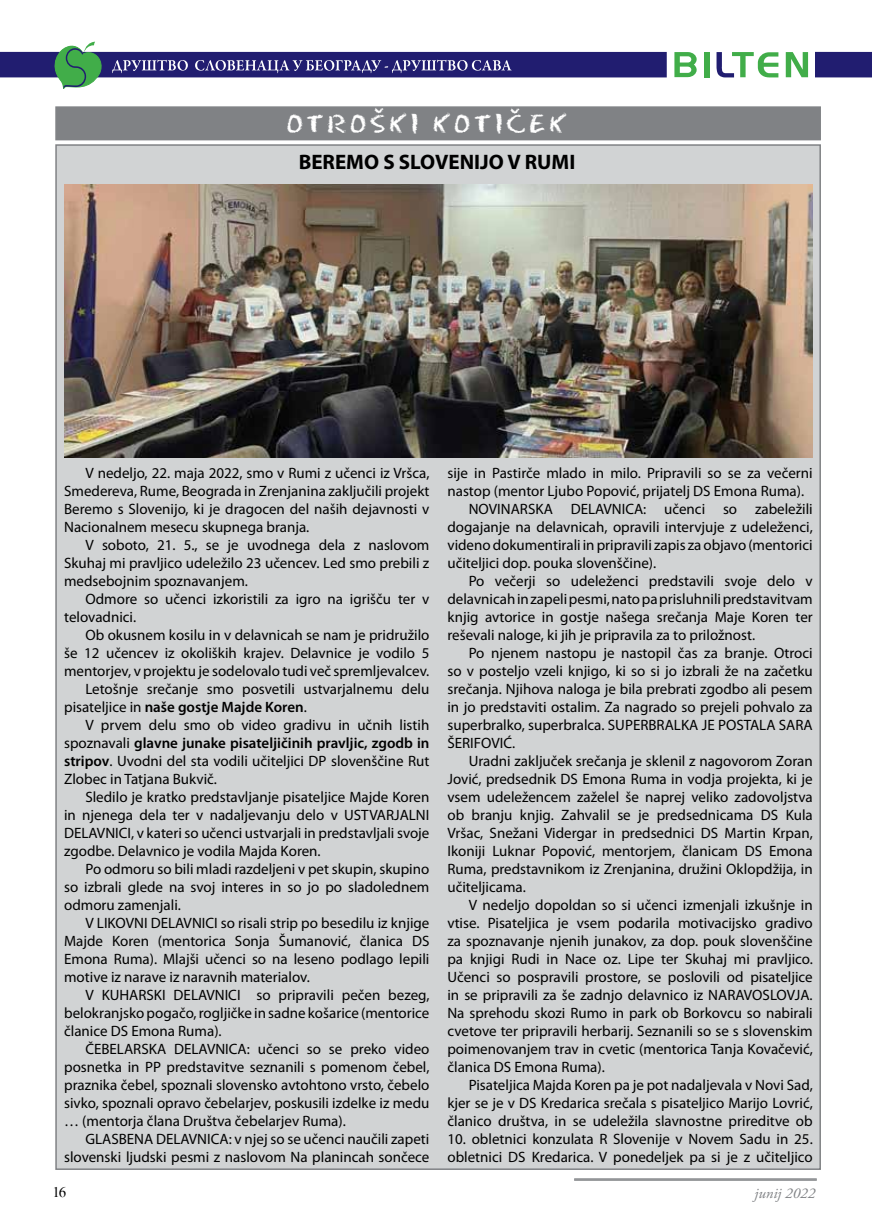
<style>
.page{position:relative;width:872px;height:1221px;background:#fff}
.page>*{position:absolute;margin:0;border:0;box-sizing:border-box;transform-origin:0 0}
.t1{font:27px "Eraser Dust";letter-spacing:.15em;color:#fff}
.t2{font:700 21px "Myriad Pro";letter-spacing:-.005em;color:#000}
.t3{font:15px/18px "Myriad Pro";color:#000;text-align:justify}
.t4{font:600 15px "Myriad Pro";color:#000}
.t5{font:italic 15px "Adobe Garamond Pro";color:#808285}
.t6{font:15px "C00 L";color:#000}
.s1{font-weight:400}
.s2{font-weight:600}
</style>
<div class="page">
<div style="left:0;top:52px;width:666px;height:25px;background:#211d70"></div>
<div style="left:704px;top:52px;width:5px;height:25px;background:#41ad49"></div>
<svg style="left:785px;top:52px;width:23px;height:25px"></svg>
<svg style="left:674px;top:52px;width:22px;height:25px"></svg>
<svg style="left:716px;top:52px;width:62px;height:25px"></svg>
<svg style="left:48px;top:42px;width:54px;height:47px"></svg>
<svg style="left:112px;top:60px;width:76px;height:13px"></svg>
<svg style="left:195px;top:60px;width:316px;height:13px"></svg>
<div style="left:815px;top:52px;width:57px;height:25px;background:#211d70"></div>
<hr style="left:574px;top:1178px;width:242px;height:2px;background:#939598">
<div style="left:55px;top:144px;width:766px;height:1025px;background:#d1d3d4;border:2px solid #808285"></div>
<div style="left:55px;top:106px;width:766px;height:34px;background:#808285;border:2px solid #808285"></div>
<img style="left:64px;top:184px;width:748px;height:274px">
<h1 class="t1" style="left:287px;top:105px;width:281px">OTROŠKI KOTIČEK</h1>
<h2 class="t2" style="left:299px;top:148px;width:14px">BEREM</h2>
<h2 class="t2" style="left:364px;top:148px;width:95px">O S SLOVENIJ</h2>
<h2 class="t2" style="left:489px;top:148px;width:50px">O V RUMI</h2>
<p class="t3" style="left:64px;top:463px;width:367px;text-indent:21px">V nedeljo, 22. maja 2022, smo v Rumi z učenci iz Vršca, Smedereva, Rume, Beograda in Zrenjanina zaključili projekt Beremo s Slovenijo, ki je dragocen del naših dejavnosti v Nacionalnem mesecu skupnega branja.</p>
<p class="t3" style="left:64px;top:535px;width:367px;text-indent:21px">V soboto, 21. 5., se je uvodnega dela z naslovom Skuhaj mi pravljico udeležilo 23 učencev. Led smo prebili z medsebojnim spoznavanjem.</p>
<p class="t3" style="left:64px;top:589px;width:367px;text-indent:21px">Odmore so učenci izkoristili za igro na igrišču ter v telovadnici.</p>
<p class="t3" style="left:85px;top:625px;width:345px">Ob okusnem kosilu in v delavnicah se nam je pridružilo</p>
<p class="t3" style="left:64px;top:643px;width:367px">še 12 učencev iz okoliških krajev. Delavnice je vodilo 5</p>
<p class="t3" style="left:64px;top:661px;width:367px">mentorjev, v projektu je sodelovalo tudi več spremljevalcev.</p>
<p class="t3" style="left:85px;top:679px;width:345px">Letošnje srečanje smo posvetili ustvarjalnemu delu</p>
<p class="t4" style="left:64px;top:697px;width:244px"><span class="s1">pisateljice in</span> naše gostje Majde Koren<span class="s1">.</span></p>
<p class="t3" style="left:85px;top:715px;width:345px">V prvem delu smo ob video gradivu in učnih listih</p>
<p class="t4" style="left:64px;top:733px;width:367px"><span class="s1">spoznavali</span> glavne junake pisateljičinih pravljic, zgodb in</p>
<p class="t3" style="left:64px;top:751px;width:367px"><span class="s2">stripov</span>. Uvodni del sta vodili učiteljici DP slovenščine Rut</p>
<p class="t3" style="left:64px;top:769px;width:154px">Zlobec in Tatjana Bukvič.</p>
<p class="t3" style="left:85px;top:787px;width:345px">Sledilo je kratko predstavljanje pisateljice Majde Koren</p>
<p class="t3" style="left:64px;top:805px;width:367px">in njenega dela ter v nadaljevanju delo v USTVARJALNI</p>
<p class="t3" style="left:64px;top:823px;width:367px">DELAVNICI, v kateri so učenci ustvarjali in predstavljali svoje</p>
<p class="t3" style="left:64px;top:841px;width:258px">zgodbe. Delavnico je vodila Majda Koren.</p>
<p class="t3" style="left:85px;top:859px;width:345px">Po odmoru so bili mladi razdeljeni v pet skupin, skupino</p>
<p class="t3" style="left:64px;top:877px;width:367px">so izbrali glede na svoj interes in so jo po sladolednem</p>
<p class="t3" style="left:64px;top:895px;width:118px">odmoru zamenjali.</p>
<p class="t3" style="left:85px;top:913px;width:345px">V LIKOVNI DELAVNICI so risali strip po besedilu iz knjige</p>
<p class="t3" style="left:64px;top:931px;width:367px">Majde Koren (mentorica Sonja Šumanović, članica DS</p>
<p class="t3" style="left:64px;top:949px;width:367px">Emona Ruma). Mlajši učenci so na leseno podlago lepili</p>
<p class="t3" style="left:64px;top:967px;width:247px">motive iz narave iz naravnih materialov.</p>
<p class="t3" style="left:85px;top:985px;width:345px">V KUHARSKI DELAVNICI so pripravili pečen bezeg,</p>
<p class="t3" style="left:64px;top:1003px;width:367px">belokranjsko pogačo, rogljičke in sadne košarice (mentorice</p>
<p class="t3" style="left:64px;top:1021px;width:159px">članice DS Emona Ruma).</p>
<p class="t3" style="left:85px;top:1039px;width:345px">ČEBELARSKA DELAVNICA: učenci so se preko video</p>
<p class="t3" style="left:64px;top:1057px;width:367px">posnetka in PP predstavitve seznanili s pomenom čebel,</p>
<p class="t3" style="left:64px;top:1075px;width:367px">praznika čebel, spoznali slovensko avtohtono vrsto, čebelo</p>
<p class="t3" style="left:64px;top:1093px;width:367px">sivko, spoznali opravo čebelarjev, poskusili izdelke iz medu</p>
<p class="t3" style="left:64px;top:1111px;width:283px">… (mentorja člana Društva čebelarjev Ruma).</p>
<p class="t3" style="left:85px;top:1129px;width:345px">GLASBENA DELAVNICA: v njej so se učenci naučili zapeti</p>
<p class="t3" style="left:64px;top:1147px;width:367px">slovenski ljudski pesmi z naslovom Na planincah sončece</p>
<p class="t3" style="left:447px;top:463px;width:367px">sije in Pastirče mlado in milo. Pripravili so se za večerni</p>
<p class="t3" style="left:447px;top:481px;width:358px">nastop (mentor Ljubo Popović, prijatelj DS Emona Ruma).</p>
<p class="t3" style="left:469px;top:499px;width:345px">NOVINARSKA DELAVNICA: učenci so zabeležili</p>
<p class="t3" style="left:447px;top:517px;width:367px">dogajanje na delavnicah, opravili intervjuje z udeleženci,</p>
<p class="t3" style="left:447px;top:535px;width:367px">videno dokumentirali in pripravili zapis za objavo (mentorici</p>
<p class="t3" style="left:447px;top:553px;width:210px">učiteljici dop. pouka slovenščine).</p>
<p class="t3" style="left:469px;top:571px;width:345px">Po večerji so udeleženci predstavili svoje delo v</p>
<p class="t3" style="left:447px;top:589px;width:367px">delavnicah in zapeli pesmi, nato pa prisluhnili predstavitvam</p>
<p class="t3" style="left:447px;top:607px;width:367px">knjig avtorice in gostje našega srečanja Maje Koren ter</p>
<p class="t3" style="left:447px;top:625px;width:309px">reševali naloge, ki jih je pripravila za to priložnost.</p>
<p class="t3" style="left:469px;top:643px;width:345px">Po njenem nastopu je nastopil čas za branje. Otroci</p>
<p class="t3" style="left:447px;top:661px;width:367px">so v posteljo vzeli knjigo, ki so si jo izbrali že na začetku</p>
<p class="t3" style="left:447px;top:679px;width:367px">srečanja. Njihova naloga je bila prebrati zgodbo ali pesem</p>
<p class="t3" style="left:447px;top:697px;width:367px">in jo predstaviti ostalim. Za nagrado so prejeli pohvalo za</p>
<p class="t3" style="left:447px;top:715px;width:367px">superbralko, superbralca. SUPERBRALKA JE POSTALA SARA</p>
<p class="t3" style="left:447px;top:733px;width:69px">ŠERIFOVIĆ.</p>
<p class="t3" style="left:469px;top:751px;width:345px">Uradni zaključek srečanja je sklenil z nagovorom Zoran</p>
<p class="t3" style="left:447px;top:769px;width:367px">Jović, predsednik DS Emona Ruma in vodja projekta, ki je</p>
<p class="t3" style="left:447px;top:787px;width:367px">vsem udeležencem zaželel še naprej veliko zadovoljstva</p>
<p class="t3" style="left:447px;top:805px;width:367px">ob branju knjig. Zahvalil se je predsednicama DS Kula</p>
<p class="t3" style="left:447px;top:823px;width:367px">Vršac, Snežani Vidergar in predsednici DS Martin Krpan,</p>
<p class="t3" style="left:447px;top:841px;width:367px">Ikoniji Luknar Popović, mentorjem, članicam DS Emona</p>
<p class="t3" style="left:447px;top:859px;width:367px">Ruma, predstavnikom iz Zrenjanina, družini Oklopdžija, in</p>
<p class="t3" style="left:447px;top:877px;width:80px">učiteljicama.</p>
<p class="t3" style="left:469px;top:895px;width:345px">V nedeljo dopoldan so si učenci izmenjali izkušnje in</p>
<p class="t3" style="left:447px;top:913px;width:367px">vtise. Pisateljica je vsem podarila motivacijsko gradivo</p>
<p class="t3" style="left:447px;top:931px;width:367px">za spoznavanje njenih junakov, za dop. pouk slovenščine</p>
<p class="t3" style="left:447px;top:949px;width:367px">pa knjigi Rudi in Nace oz. Lipe ter Skuhaj mi pravljico.</p>
<p class="t3" style="left:447px;top:967px;width:367px">Učenci so pospravili prostore, se poslovili od pisateljice</p>
<p class="t3" style="left:447px;top:985px;width:367px">in se pripravili za še zadnjo delavnico iz NARAVOSLOVJA.</p>
<p class="t3" style="left:447px;top:1003px;width:367px">Na sprehodu skozi Rumo in park ob Borkovcu so nabirali</p>
<p class="t3" style="left:447px;top:1021px;width:367px">cvetove ter pripravili herbarij. Seznanili so se s slovenskim</p>
<p class="t3" style="left:447px;top:1039px;width:367px">poimenovanjem trav in cvetic (mentorica Tanja Kovačević,</p>
<p class="t3" style="left:447px;top:1057px;width:159px">članica DS Emona Ruma).</p>
<p class="t3" style="left:469px;top:1075px;width:345px">Pisateljica Majda Koren pa je pot nadaljevala v Novi Sad,</p>
<p class="t3" style="left:447px;top:1093px;width:367px">kjer se je v DS Kredarica srečala s pisateljico Marijo Lovrić,</p>
<p class="t3" style="left:447px;top:1111px;width:367px">članico društva, in se udeležila slavnostne prireditve ob</p>
<p class="t3" style="left:447px;top:1129px;width:367px">10. obletnici konzulata R Slovenije v Novem Sadu in 25. obletnici DS Kredarica. V ponedeljek pa si je z učiteljico</p>
<p class="t6" style="left:53px;top:1183px;width:15px">16</p>
<p class="t5" style="left:754px;top:1183px;width:62px">junij 2022</p>
</div>
